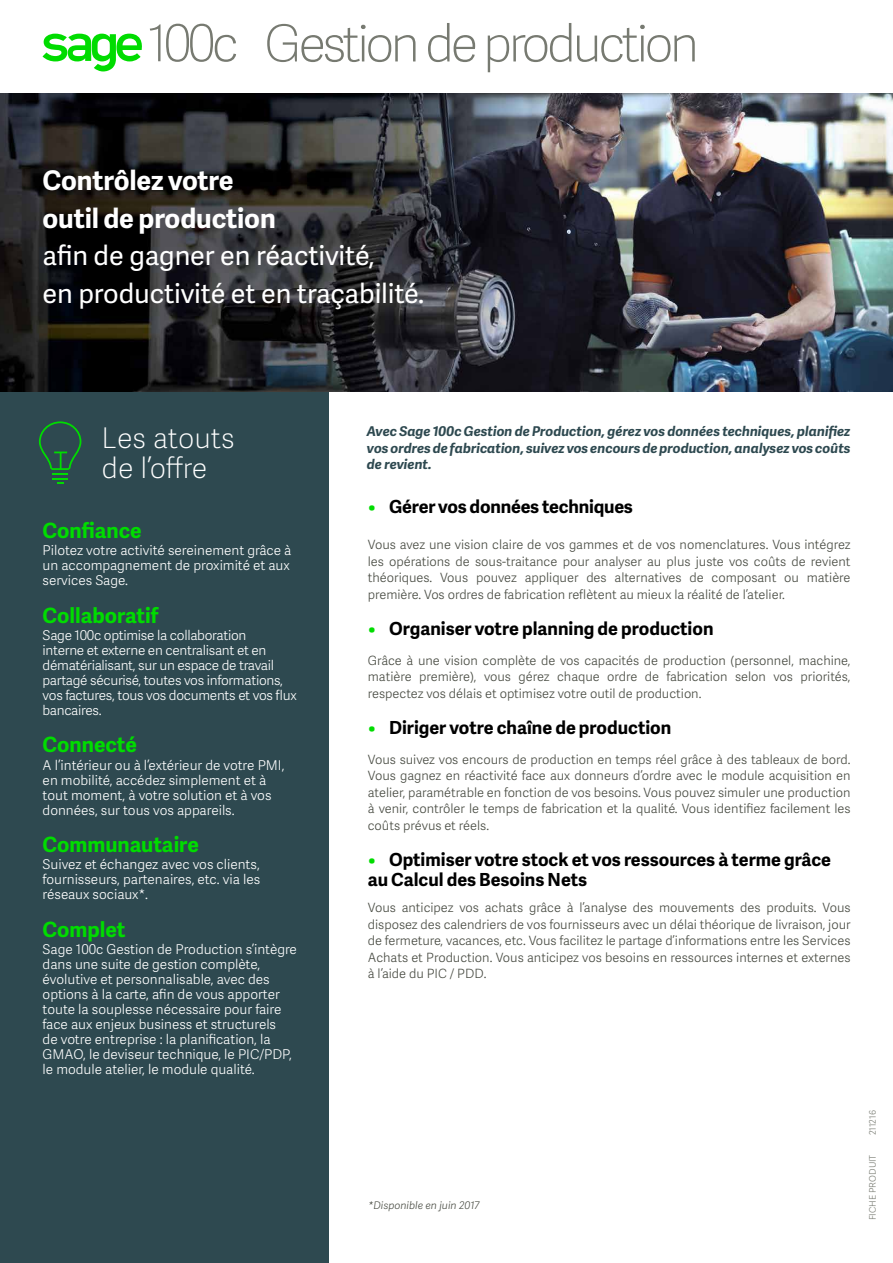
<style>
.page{position:relative;width:893px;height:1263px;background:#fff}
.page>*{position:absolute;margin:0;border:0;box-sizing:border-box;transform-origin:0 0}
.t1{font:51px "Adelle Sans SAGE Th";letter-spacing:-.075em;color:#777a71}
.t2{font:28.5px/30px "Adelle Sans SAGE Th";letter-spacing:-.005em;color:#fff}
.t3{font:27px/37.5px "Adelle Sans SAGE";letter-spacing:-.005em;color:#fff}
.t4{font:700 27px/37.5px "Adelle Sans SAGE";letter-spacing:-.005em;color:#fff}
.t5{font:700 21px "Adelle Sans SAGE";color:#00dc00}
.t6{font:700 18px/19.5px "Adelle Sans SAGE";color:#000}
.t7{font:13.5px/15px "Adelle Sans SAGE Lt";color:#fff;text-align:justify}
.t8{font:13.5px/15px "Adelle Sans SAGE Lt";letter-spacing:-.02em;color:#fff}
.t9{font:italic 700 13.5px/16.5px "Adelle Sans SAGE";color:#2e4950;text-align:justify}
.t10{font:12.75px/16.5px "Adelle Sans SAGE Lt";color:#484b42;text-align:justify}
.t11{font:italic 10.5px "Adelle Sans SAGE Lt";color:#484b42}
.t12{font:9px "Adelle Sans SAGE Lt";color:#777a71}
.s1{color:#00dc00}
</style>
<div class="page">
<div style="left:0;top:392px;width:329px;height:871px;background:#2e4950"></div>
<svg style="left:39px;top:421px;width:42px;height:63px"></svg>
<img style="left:0;top:94px;width:893px;height:297px">
<svg style="left:43px;top:34px;width:99px;height:38px"></svg>
<h1 class="t1" style="left:147px;top:7px;width:93px">100c</h1>
<h1 class="t1" style="left:264px;top:7px;width:437px">Gestion de production</h1>
<h3 class="t4" style="left:43px;top:161px;width:235px">Contrôlez votre outil de production</h3>
<h3 class="t3" style="left:43px;top:236px;width:383px">afin de gagner en réactivité,<br>en productivité et en traçabilité.</h3>
<h2 class="t2" style="left:102px;top:422px;width:135px">Les atouts de l’offre</h2>
<h3 class="t5" style="left:43px;top:515px;width:101px">Confiance</h3>
<p class="t7" style="left:43px;top:542px;width:250px">Pilotez votre activité sereinement grâce à un accompagnement de proximité et aux services Sage.</p>
<h3 class="t5" style="left:43px;top:600px;width:117px">Collaboratif</h3>
<p class="t8" style="left:43px;top:627px;width:256px">Sage 100c optimise la collaboration<br>interne et externe en centralisant et en dématérialisant, sur un espace de travail partagé sécurisé, toutes vos informations, vos factures, tous vos documents et vos flux bancaires.</p>
<h3 class="t5" style="left:43px;top:729px;width:96px">Connecté</h3>
<p class="t7" style="left:43px;top:757px;width:243px;text-align:left">A l’intérieur ou à l’extérieur de votre PMI, en mobilité, accédez simplement et à tout moment, à votre solution et à vos données, sur tous vos appareils.</p>
<h3 class="t5" style="left:43px;top:829px;width:158px">Communautaire</h3>
<p class="t7" style="left:43px;top:857px;width:219px">Suivez et échangez avec vos clients, fournisseurs, partenaires, etc. via les réseaux sociaux*.</p>
<h3 class="t5" style="left:43px;top:914px;width:84px">Complet</h3>
<p class="t7" style="left:43px;top:942px;width:256px;text-align:left">Sage 100c Gestion de Production s’intègre dans une suite de gestion complète, évolutive et personnalisable, avec des options à la carte, afin de vous apporter toute la souplesse nécessaire pour faire face aux enjeux business et structurels<br>de votre entreprise : la planification, la GMAO, le deviseur technique, le PIC/PDP, le module atelier, le module qualité.</p>
<p class="t9" style="left:367px;top:423px;width:485px">Avec Sage 100c Gestion de Production, gérez vos données techniques, planifiez vos ordres de fabrication, suivez vos encours de production, analysez vos coûts de revient.</p>
<h3 class="t6" style="left:368px;top:496px;width:267px"><span class="s1">•</span> Gérer vos données techniques</h3>
<p class="t10" style="left:368px;top:536px;width:484px">Vous avez une vision claire de vos gammes et de vos nomenclatures. Vous intégrez les opérations de sous-traitance pour analyser au plus juste vos coûts de revient théoriques. Vous pouvez appliquer des alternatives de composant ou matière première. Vos ordres de fabrication reflètent au mieux la réalité de l’atelier.</p>
<h3 class="t6" style="left:368px;top:618px;width:347px"><span class="s1">•</span> Organiser votre planning de production</h3>
<p class="t10" style="left:368px;top:651px;width:484px">Grâce à une vision complète de vos capacités de production (personnel, machine, matière première), vous gérez chaque ordre de fabrication selon vos priorités, respectez vos délais et optimisez votre outil de production.</p>
<h3 class="t6" style="left:368px;top:717px;width:305px"><span class="s1">•</span> Diriger votre chaîne de production</h3>
<p class="t10" style="left:368px;top:750px;width:484px">Vous suivez vos encours de production en temps réel grâce à des tableaux de bord.<br>Vous gagnez en réactivité face aux donneurs d’ordre avec le module acquisition en atelier, paramétrable en fonction de vos besoins. Vous pouvez simuler une production à venir, contrôler le temps de fabrication et la qualité. Vous identifiez facilement les coûts prévus et réels.</p>
<h3 class="t6" style="left:368px;top:849px;width:465px"><span class="s1">•</span> Optimiser votre stock et vos ressources à terme grâce au Calcul des Besoins Nets</h3>
<p class="t10" style="left:368px;top:899px;width:484px">Vous anticipez vos achats grâce à l’analyse des mouvements des produits. Vous disposez des calendriers de vos fournisseurs avec un délai théorique de livraison, jour de fermeture, vacances, etc. Vous facilitez le partage d’informations entre les Services Achats et Production. Vous anticipez vos besoins en ressources internes et externes à l’aide du PIC / PDD.</p>
<p class="t11" style="left:369px;top:1198px;width:113px">*Disponible en juin 2017</p>
<p class="t12" style="left:866px;top:1135px;width:27px;rotate:-90deg">211216</p>
<p class="t12" style="left:866px;top:1220px;width:67px;rotate:-90deg">FICHE PRODUIT</p>
</div>
